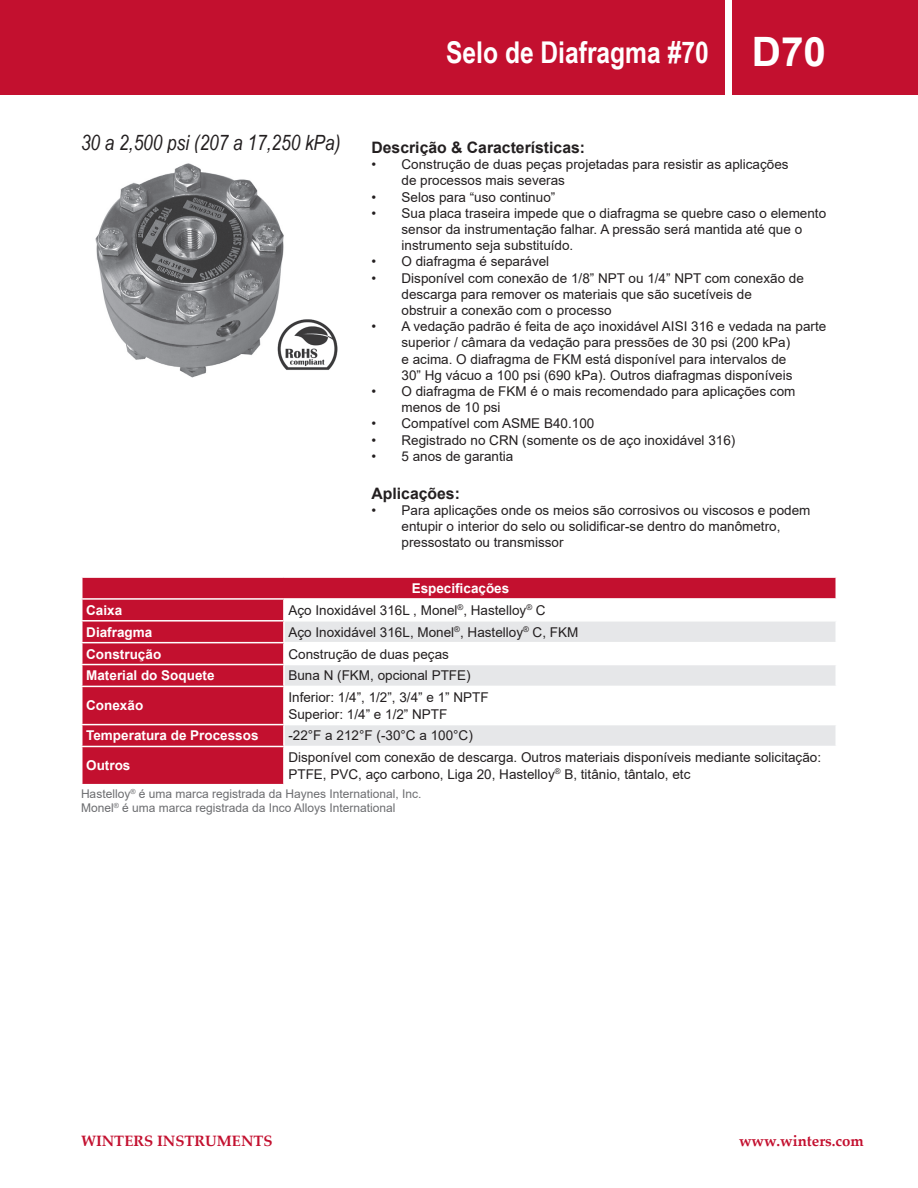
<style>
.page{position:relative;width:918px;height:1188px;background:#fff}
.page>*{position:absolute;margin:0;border:0;box-sizing:border-box;transform-origin:0 0}
.t1{font:700 30px "Arial Narrow";color:#fff}
.t2{font:italic 21px "Arial Narrow";color:#231f20}
.t3{font:700 15.75px "Arial";color:#231f20}
.t4{font:700 15px "Palatino Linotype";color:#c3102f}
.t5{font:13.5px/16.2px "Arial";color:#231f20}
.t6{font:700 13.5px "Arial";color:#fff}
.t7{font:12px/14.4px "Arial";color:#6c6d70}
.s1{font-family:"Arial";font-size:40.5px}
</style>
<div class="page">
<div style="left:733px;top:0;width:185px;height:94px;background:#c3102f"></div>
<div style="left:0;top:0;width:724px;height:94px;background:#c3102f"></div>
<img style="left:95px;top:163px;width:189px;height:215px">
<svg style="left:82px;top:578px;width:754px;height:206px;fill:#c3102f"></svg>
<svg style="left:285px;top:622px;width:551px;height:124px;fill:#eeeff0"></svg>
<hr style="left:81px;top:598px;width:203px;height:2px;background:#fff">
<hr style="left:284px;top:598px;width:553px;height:2px;background:#fff">
<hr style="left:283px;top:600px;width:2px;height:20px;background:#fff">
<hr style="left:81px;top:620px;width:203px;height:2px;background:#fff">
<hr style="left:284px;top:620px;width:553px;height:2px;background:#fff">
<hr style="left:283px;top:622px;width:2px;height:20px;background:#fff">
<hr style="left:81px;top:642px;width:203px;height:1px;background:#fff">
<hr style="left:284px;top:642px;width:553px;height:1px;background:#fff">
<hr style="left:283px;top:643px;width:2px;height:21px;background:#fff">
<hr style="left:81px;top:664px;width:203px;height:1px;background:#fff">
<hr style="left:284px;top:664px;width:553px;height:1px;background:#fff">
<hr style="left:283px;top:665px;width:2px;height:21px;background:#fff">
<hr style="left:81px;top:686px;width:203px;height:1px;background:#fff">
<hr style="left:284px;top:686px;width:553px;height:1px;background:#fff">
<hr style="left:283px;top:687px;width:2px;height:37px;background:#fff">
<hr style="left:81px;top:724px;width:203px;height:1px;background:#fff">
<hr style="left:284px;top:724px;width:553px;height:1px;background:#fff">
<hr style="left:283px;top:725px;width:2px;height:21px;background:#fff">
<hr style="left:81px;top:746px;width:203px;height:1px;background:#fff">
<hr style="left:284px;top:746px;width:553px;height:1px;background:#fff">
<hr style="left:283px;top:747px;width:2px;height:37px;background:#fff">
<img style="left:276px;top:316px;width:62px;height:57px">
<h2 class="t2" style="left:81px;top:128px;width:261px">30 a 2,500 psi (207 a 17,250 kPa)</h2>
<h1 class="t1" style="left:446px;top:29px;width:381px">Selo de Diafragma #70 <span class="s1">D70</span></h1>
<p class="t3" style="left:372px;top:136px;width:215px">Descrição &amp; Características:</p>
<p class="t5" style="left:402px;top:156px;width:389px;text-indent:-30px">• Construção de duas peças projetadas para resistir as aplicações de processos mais severas</p>
<p class="t5" style="left:372px;top:189px;width:185px">• Selos para “uso continuo”</p>
<p class="t5" style="left:402px;top:205px;width:426px;text-indent:-30px">• Sua placa traseira impede que o diafragma se quebre caso o elemento sensor da instrumentação falhar. A pressão será mantida até que o instrumento seja substituído.</p>
<p class="t5" style="left:372px;top:253px;width:179px">• O diafragma é separável</p>
<p class="t5" style="left:402px;top:270px;width:404px;text-indent:-30px">• Disponível com conexão de 1/8” NPT ou 1/4” NPT com conexão de descarga para remover os materiais que são sucetíveis de<br>obstruir a conexão com o processo</p>
<p class="t5" style="left:402px;top:318px;width:426px;text-indent:-30px">• A vedação padrão é feita de aço inoxidável AISI 316 e vedada na parte superior / câmara da vedação para pressões de 30 psi (200 kPa)<br>e acima. O diafragma de FKM está disponível para intervalos de<br>30” Hg vácuo a 100 psi (690 kPa). Outros diafragmas disponíveis</p>
<p class="t5" style="left:402px;top:383px;width:395px;text-indent:-30px">• O diafragma de FKM é o mais recomendado para aplicações com menos de 10 psi</p>
<p class="t5" style="left:372px;top:415px;width:224px">• Compatível com ASME B40.100</p>
<p class="t5" style="left:372px;top:432px;width:365px">• Registrado no CRN (somente os de aço inoxidável 316)</p>
<p class="t5" style="left:372px;top:448px;width:143px">• 5 anos de garantia</p>
<p class="t3" style="left:372px;top:482px;width:90px">Aplicações:</p>
<p class="t5" style="left:402px;top:502px;width:410px;text-indent:-30px">• Para aplicações onde os meios são corrosivos ou viscosos e podem entupir o interior do selo ou solidificar-se dentro do manômetro, pressostato ou transmissor</p>
<p class="t6" style="left:412px;top:579px;width:99px">Especificações</p>
<p class="t6" style="left:86px;top:601px;width:38px">Caixa</p>
<p class="t5" style="left:288px;top:602px;width:259px">Aço Inoxidável 316L , Monel<sup>®</sup>, Hastelloy<sup>®</sup> C</p>
<p class="t6" style="left:86px;top:622px;width:68px">Diafragma</p>
<p class="t5" style="left:288px;top:624px;width:291px">Aço Inoxidável 316L, Monel<sup>®</sup>, Hastelloy<sup>®</sup> C, FKM</p>
<p class="t6" style="left:86px;top:644px;width:77px">Construção</p>
<p class="t5" style="left:288px;top:646px;width:162px">Construção de duas peças</p>
<p class="t6" style="left:86px;top:666px;width:130px">Material do Soquete</p>
<p class="t5" style="left:288px;top:667px;width:184px">Buna N (FKM, opcional PTFE)</p>
<p class="t6" style="left:86px;top:696px;width:59px">Conexão</p>
<p class="t5" style="left:288px;top:689px;width:202px">Inferior: 1/4”, 1/2”, 3/4” e 1” NPTF<br>Superior: 1/4” e 1/2” NPTF</p>
<p class="t6" style="left:86px;top:726px;width:174px">Temperatura de Processos</p>
<p class="t5" style="left:288px;top:728px;width:186px">-22°F a 212°F (-30°C a 100°C)</p>
<p class="t6" style="left:86px;top:756px;width:46px">Outros</p>
<p class="t5" style="left:288px;top:749px;width:534px">Disponível com conexão de descarga. Outros materiais disponíveis mediante solicitação:<br>PTFE, PVC, aço carbono, Liga 20, Hastelloy<sup>®</sup> B, titânio, tântalo, etc</p>
<p class="t7" style="left:81px;top:787px;width:342px">Hastelloy<sup>®</sup> é uma marca registrada da Haynes International, Inc.<br>Monel<sup>®</sup> é uma marca registrada da Inco Alloys International</p>
<p class="t4" style="left:81px;top:1130px;width:193px">WINTERS INSTRUMENTS</p>
<p class="t4" style="left:739px;top:1130px;width:126px">www.winters.com</p>
</div>
